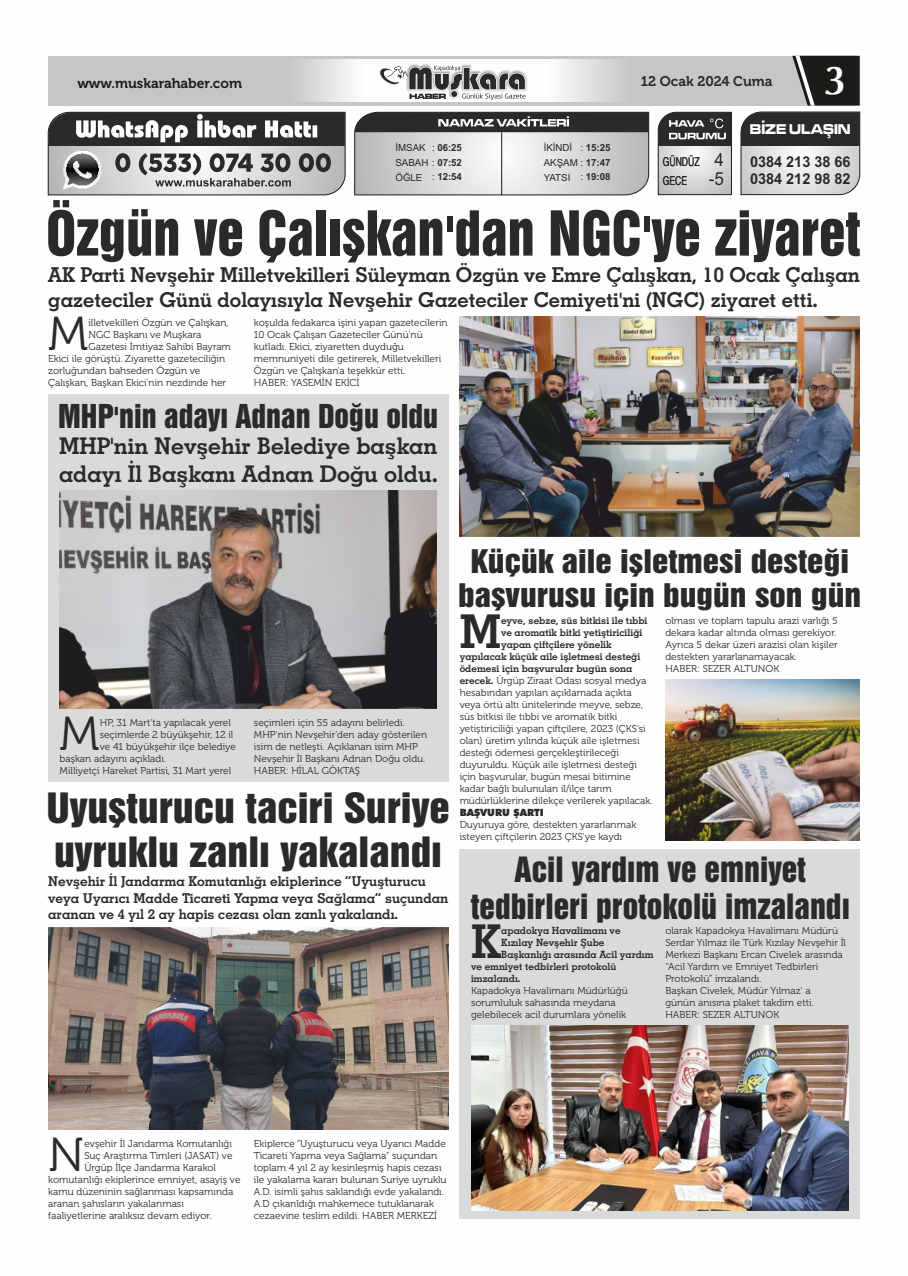
<style>
.page{position:relative;width:908px;height:1276px;background:#fff}
.page>*{position:absolute;margin:0;border:0;box-sizing:border-box;transform-origin:0 0}
.t1{font:56.5px "Swiss 921 BT";color:#2b2a29;scale:.96 1}
.t2{font:47.5px "Museo 300";color:#2b2a29}
.t3{font:46.7px "Geometric Slabserif 703 Bold BT";color:#2b2a29}
.t4{font:700 40.7px "Optima";color:#fefefe}
.t5{font:38.1px/44px "Swiss 921 BT";color:#2b2a29;scale:1.1 1}
.t6{font:31.8px/36.7px "Swiss 921 BT";color:#2b2a29;text-align:center}
.t7{font:30px "Swiss 921 BT";color:#2b2a29}
.t8{font:29.6px/34.2px "Swiss 921 BT";color:#2b2a29;text-align:center;scale:1.13 1}
.t9{font:23px/27.6px "Geometric Slabserif 703 Bold BT";color:#2b2a29}
.t10{font:20.5px/24.6px "Geometric Slabserif 703 Bold BT";color:#2b2a29}
.t11{font:700 15px/17.1px "Arial Narrow";color:#2b2a29;scale:1.17 1}
.t12{font:14.7px "Microgramma D Bold Exte";color:#fefefe;scale:.85 1}
.t13{font:14px "Museo 700";color:#1c1b17}
.t14{font:14px "Museo 700";color:#2b2a29}
.t15{font:13.6px/16.3px "Geometric Slabserif 703 Bold BT";color:#2b2a29}
.t16{font:condensed 12.3px "Helvetica";color:#2b2a29;scale:.86 1}
.t17{font:10px/12px "Museo 300";color:#2b2a29}
.t18{font:10px "Geometric Slabserif 703 Bold BT";color:#2b2a29}
.t19{font:900 10px "Futura BT";color:#2b2a29}
.t20{font:9.7px/14.8px "Arial";color:#2b2a29}
.t21{font:700 9.7px "Arial";color:#2b2a29}
.s1{font-weight:700}
.s2{font-weight:400}
.s3{font-family:"Arial";font-stretch:normal;font-size:18px}
.s4{font-family:"Geometric Slabserif 703 Bold BT"}
</style>
<div class="page">
<svg style="left:47px;top:111px;width:299px;height:85px;background:#90908f"></svg>
<svg style="left:354px;top:111px;width:295px;height:85px;background:#b1b1b1"></svg>
<svg style="left:657px;top:111px;width:75px;height:85px;background:#9e9e9d"></svg>
<div style="left:48px;top:56px;width:811px;height:50px;background:#c5c6c6"></div>
<img style="left:303px;top:60px;width:312px;height:41px">
<svg style="left:740px;top:56px;width:120px;height:140px"></svg>
<img style="left:406px;top:64px;width:121px;height:36px">
<svg style="left:378px;top:66px;width:148px;height:36px;background:#aeadad"></svg>
<img style="left:459px;top:316px;width:400px;height:220px">
<div style="left:48px;top:394px;width:400px;height:388px;background:#d9dada"></div>
<img style="left:59px;top:490px;width:378px;height:218px">
<img style="left:48px;top:927px;width:400px;height:202px">
<div style="left:459px;top:848px;width:400px;height:370px;background:#d9dada"></div>
<img style="left:471px;top:1025px;width:377px;height:185px">
<img style="left:665px;top:679px;width:194px;height:161px">
<h3 class="t13" style="left:77px;top:78px;width:166px">www.muskarahaber.com</h3>
<h3 class="t14" style="left:640px;top:75px;width:133px">12 Ocak 2024 Cuma</h3>
<h3 class="t4" style="left:822px;top:62px;width:26px">3</h3>
<p class="t20" style="left:395px;top:141px;width:68px">İMSAK<br>SABAH : <span class="s1">07:52</span></p>
<p class="t20" style="left:543px;top:141px;width:68px">İKİNDİ<br>AKŞAM : <span class="s1">17:47</span></p>
<p class="t21" style="left:432px;top:144px;width:31px"><span class="s2">:</span> 06:25</p>
<p class="t21" style="left:580px;top:144px;width:32px"><span class="s2">:</span> 15:25</p>
<p class="t20" style="left:395px;top:171px;width:68px">ÖĞLE : <span class="s1">12:54</span></p>
<p class="t20" style="left:543px;top:171px;width:68px">YATSI : <span class="s1">19:08</span></p>
<h3 class="t12" style="left:749px;top:122px;width:120px">BİZE ULAŞIN</h3>
<p class="t16" style="left:662px;top:157px;width:73px">GÜNDÜZ <span class="s3">4</span></p>
<h3 class="t11" style="left:749px;top:155px;width:87px">0384 213 38 66<br>0384 212 98 82</h3>
<p class="t16" style="left:662px;top:176px;width:73px">GECE <span class="s3">-5</span></p>
<h1 class="t1" style="left:46px;top:213px;width:849px">Özgün ve Çalışkan'dan NGC'ye ziyaret</h1>
<h3 class="t10" style="left:48px;top:264px;width:812px">AK Parti Nevşehir Milletvekilleri Süleyman Özgün ve Emre Çalışkan, 10 Ocak Çalışan gazeteciler Günü dolayısıyla Nevşehir Gazeteciler Cemiyeti'ni (NGC) ziyaret etti.</h3>
<h2 class="t2" style="left:48px;top:314px;width:42px">M</h2>
<p class="t17" style="left:88px;top:317px;width:142px">illetvekilleri Özgün ve Çalışkan,</p>
<p class="t17" style="left:88px;top:329px;width:114px">NGC Başkanı ve Muşkara</p>
<p class="t17" style="left:88px;top:341px;width:144px">Gazetesi İmtiyaz Sahibi Bayram</p>
<p class="t17" style="left:48px;top:353px;width:178px">Ekici ile görüştü. Ziyarette gazeteciliğin</p>
<p class="t17" style="left:48px;top:365px;width:154px">zorluğundan bahseden Özgün ve</p>
<p class="t17" style="left:48px;top:377px;width:179px">Çalışkan, Başkan Ekici'nin nezdinde her</p>
<p class="t17" style="left:254px;top:317px;width:195px">koşulda fedakarca işini yapan gazetecilerin 10 Ocak Çalışan Gazeteciler Günü'nü kutladı. Ekici, ziyaretten duyduğu memnuniyeti dile getirerek, Milletvekilleri Özgün ve Çalışkan'a teşekkür etti.<br>HABER: YASEMİN EKİCİ</p>
<h3 class="t7" style="left:58px;top:405px;width:381px">MHP'nin adayı Adnan Doğu oldu</h3>
<h3 class="t9" style="left:59px;top:435px;width:380px">MHP'nin Nevşehir Belediye başkan adayı İl Başkanı Adnan Doğu oldu.</h3>
<h2 class="t2" style="left:60px;top:714px;width:42px">M</h2>
<p class="t17" style="left:100px;top:717px;width:132px">HP, 31 Mart'ta yapılacak yerel</p>
<p class="t17" style="left:254px;top:717px;width:175px">seçimleri için 55 adayını belirledi.<br>MHP'nin Nevşehir'den aday gösterilen isim de netleşti. Açıklanan isim MHP Nevşehir İl Başkanı Adnan Doğu oldu.<br>HABER: HİLAL GÖKTAŞ</p>
<h3 class="t5" style="left:46px;top:791px;width:368px">Uyuşturucu taciri Suriye uyruklu zanlı yakalandı</h3>
<h3 class="t15" style="left:48px;top:874px;width:401px">Nevşehir İl Jandarma Komutanlığı ekiplerince “Uyuşturucu veya Uyarıcı Madde Ticareti Yapma veya Sağlama” suçundan aranan ve 4 yıl 2 ay hapis cezası olan zanlı yakalandı.</h3>
<p class="t17" style="left:100px;top:729px;width:135px">seçimlerde 2 büyükşehir, 12 il</p>
<p class="t17" style="left:100px;top:741px;width:138px">ve 41 büyükşehir ilçe belediye</p>
<p class="t17" style="left:60px;top:753px;width:108px">başkan adayını açıkladı.</p>
<p class="t17" style="left:60px;top:765px;width:173px">Milliyetçi Hareket Partisi, 31 Mart yerel</p>
<h3 class="t8" style="left:458px;top:548px;width:358px">Küçük aile işletmesi desteği başvurusu için bugün son gün</h3>
<p class="t18" style="left:501px;top:616px;width:148px">eyve, sebze, süs bitkisi ile tıbbi</p>
<h3 class="t3" style="left:459px;top:613px;width:43px">M</h3>
<p class="t17" style="left:665px;top:615px;width:174px">olması ve toplam tapulu arazi varlığı 5 dekara kadar altında olması gerekiyor.<br>Ayrıca 5 dekar üzeri arazisi olan kişiler destekten yararlanamayacak.<br>HABER: SEZER ALTUNOK</p>
<p class="t18" style="left:501px;top:628px;width:143px">ve aromatik bitki yetiştiriciliği</p>
<p class="t18" style="left:501px;top:640px;width:112px">yapan çiftçilere yönelik</p>
<p class="t18" style="left:459px;top:652px;width:182px">yapılacak küçük aile işletmesi desteği</p>
<p class="t18" style="left:459px;top:664px;width:174px">ödemesi için başvurular bugün sona</p>
<p class="t17" style="left:459px;top:675px;width:194px"><span class="s4">erecek.</span> Ürgüp Ziraat Odası sosyal medya hesabından yapılan açıklamada açıkta veya örtü altı ünitelerinde meyve, sebze, süs bitkisi ile tıbbi ve aromatik bitki yetiştiriciliği yapan çiftçilere, 2023 (ÇKS'si olan) üretim yılında küçük aile işletmesi desteği ödemesi gerçekleştirileceği duyuruldu. Küçük aile işletmesi desteği için başvurular, bugün mesai bitimine kadar bağlı bulunulan il/ilçe tarım müdürlüklerine dilekçe verilerek yapılacak.</p>
<p class="t19" style="left:459px;top:809px;width:86px">BAŞVURU ŞARTI</p>
<p class="t17" style="left:459px;top:819px;width:178px">Duyuruya göre, destekten yararlanmak isteyen çiftçilerin 2023 ÇKS'ye kaydı</p>
<h3 class="t6" style="left:470px;top:855px;width:380px">Acil yardım ve emniyet tedbirleri protokolü imzalandı</h3>
<h3 class="t3" style="left:471px;top:922px;width:32px">K</h3>
<p class="t17" style="left:665px;top:925px;width:182px">olarak Kapadokya Havalimanı Müdürü Serdar Yılmaz ile Türk Kızılay Nevşehir İl Merkezi Başkanı Ercan Civelek arasında ''Acil Yardım ve Emniyet Tedbirleri Protokolü” imzalandı.<br>Başkan Civelek, Müdür Yılmaz' a<br>günün anısına plaket takdim etti.<br>HABER: SEZER ALTUNOK</p>
<p class="t18" style="left:501px;top:926px;width:121px">apadokya Havalimanı ve</p>
<p class="t18" style="left:501px;top:938px;width:105px">Kızılay Nevşehir Şube</p>
<p class="t18" style="left:501px;top:950px;width:154px">Başkanlığı arasında Acil yardım</p>
<p class="t18" style="left:471px;top:962px;width:147px">ve emniyet tedbirleri protokolü</p>
<p class="t18" style="left:471px;top:974px;width:51px">imzalandı.</p>
<p class="t17" style="left:471px;top:985px;width:158px">Kapadokya Havalimanı Müdürlüğü sorumluluk sahasında meydana gelebilecek acil durumlara yönelik</p>
<h2 class="t2" style="left:48px;top:1135px;width:38px">N</h2>
<p class="t17" style="left:84px;top:1138px;width:149px">evşehir İl Jandarma Komutanlığı</p>
<p class="t17" style="left:84px;top:1150px;width:149px">Suç Araştırma Timleri (JASAT) ve</p>
<p class="t17" style="left:84px;top:1162px;width:133px">Ürgüp İlçe Jandarma Karakol</p>
<p class="t17" style="left:48px;top:1174px;width:194px">komutanlığı ekiplerince emniyet, asayiş ve</p>
<p class="t17" style="left:48px;top:1186px;width:186px">kamu düzeninin sağlanması kapsamında</p>
<p class="t17" style="left:48px;top:1198px;width:137px">aranan şahısların yakalanması</p>
<p class="t17" style="left:48px;top:1210px;width:165px">faaliyetlerine aralıksız devam ediyor.</p>
<p class="t17" style="left:254px;top:1138px;width:194px">Ekiplerce “Uyuşturucu veya Uyarıcı Madde Ticareti Yapma veya Sağlama” suçundan toplam 4 yıl 2 ay kesinleşmiş hapis cezası ile yakalama kararı bulunan Suriye uyruklu A.D. isimli şahıs saklandığı evde yakalandı.<br>A.D çıkarıldığı mahkemece tutuklanarak cezaevine teslim edildi. HABER MERKEZİ</p>
</div>
